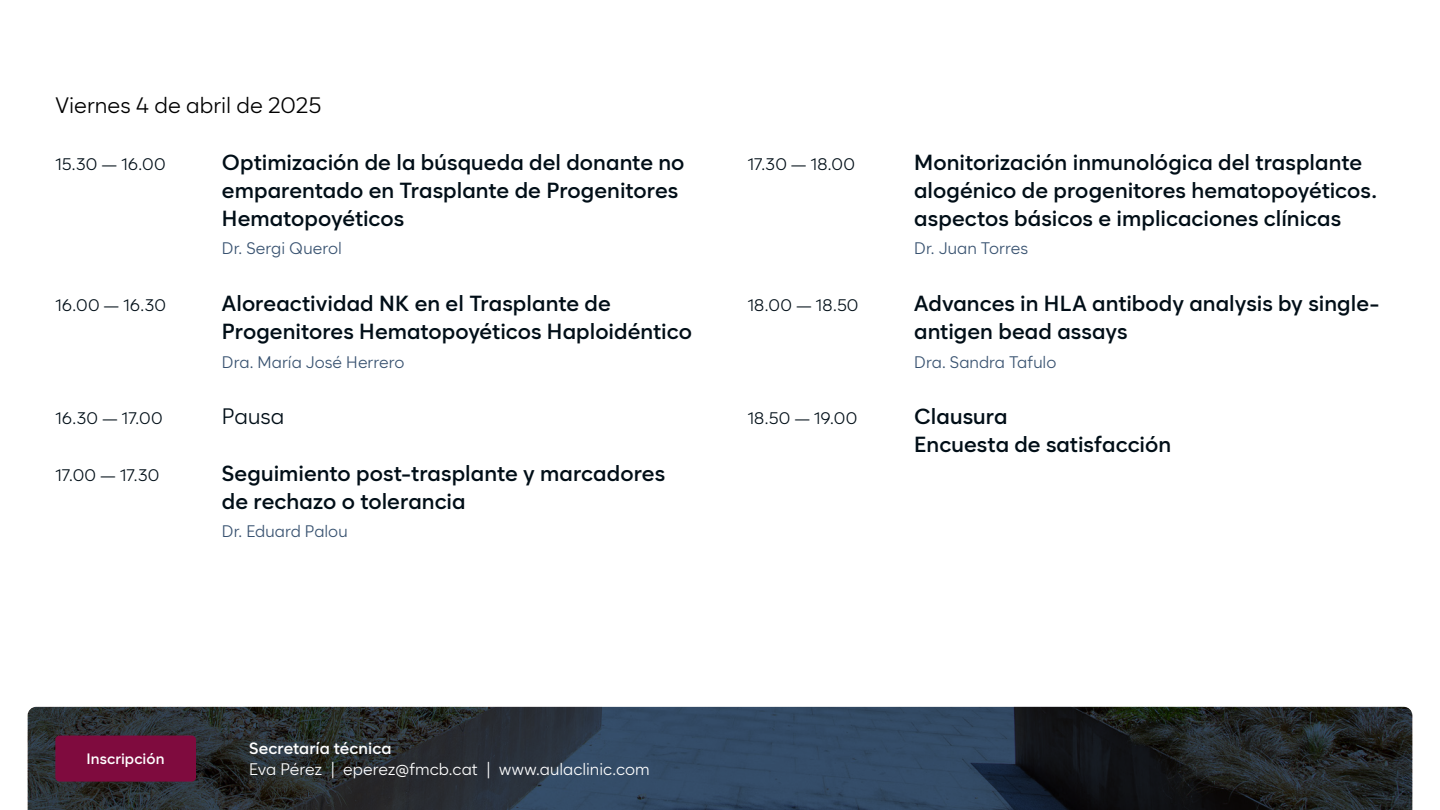
<style>
.page{position:relative;width:1440px;height:810px;background:#fff}
.page>*{position:absolute;margin:0;border:0;box-sizing:border-box;transform-origin:0 0}
.t1{font:600 21.75px/28.3px "Cadiz";letter-spacing:.005em;color:#010e17}
.t2{font:21.75px "Cadiz";color:#000}
.t3{font:21.75px "Cadiz";letter-spacing:.005em;color:#010e17}
.t4{font:16.35px "Cadiz";letter-spacing:.01em;color:#010e17}
.t5{font:16.35px "Cadiz";letter-spacing:.005em;color:#385270}
.t6{font:16.35px "Cadiz";color:#fff}
.t7{font:600 16.35px "Cadiz";letter-spacing:.005em;color:#fff}
.t8{font:600 15px "Cadiz";letter-spacing:.01em;color:#fff}
</style>
<div class="page">
<svg style="left:28px;top:707px;width:1384px;height:103px;background:#27323d"></svg>
<div style="left:55px;top:736px;width:141px;height:46px;background:#7f0b3e;border-radius:4px"></div>
<p class="t2" style="left:55px;top:93px;width:268px">Viernes 4 de abril de 2025</p>
<p class="t4" style="left:55px;top:154px;width:112px">15.30 — 16.00</p>
<p class="t1" style="left:222px;top:148px;width:464px">Optimización de la búsqueda del donante no emparentado en Trasplante de Progenitores<br>Hematopoyéticos</p>
<p class="t5" style="left:222px;top:239px;width:121px">Dr. Sergi Querol</p>
<p class="t4" style="left:55px;top:296px;width:112px">16.00 — 16.30</p>
<p class="t1" style="left:222px;top:289px;width:472px">Aloreactividad NK en el Trasplante de<br>Progenitores Hematopoyéticos Haploidéntico</p>
<p class="t5" style="left:222px;top:352px;width:184px">Dra. María José Herrero</p>
<p class="t4" style="left:55px;top:409px;width:109px">16.30 — 17.00</p>
<p class="t3" style="left:222px;top:404px;width:64px">Pausa</p>
<p class="t4" style="left:55px;top:465px;width:105px">17.00 — 17.30</p>
<p class="t1" style="left:222px;top:459px;width:445px">Seguimiento post-trasplante y marcadores de rechazo o tolerancia</p>
<p class="t5" style="left:222px;top:522px;width:127px">Dr. Eduard Palou</p>
<p class="t4" style="left:748px;top:154px;width:109px">17.30 — 18.00</p>
<p class="t1" style="left:914px;top:148px;width:464px">Monitorización inmunológica del trasplante alogénico de progenitores hematopoyéticos. aspectos básicos e implicaciones clínicas</p>
<p class="t5" style="left:914px;top:239px;width:115px">Dr. Juan Torres</p>
<p class="t4" style="left:748px;top:296px;width:112px">18.00 — 18.50</p>
<p class="t1" style="left:914px;top:289px;width:467px">Advances in HLA antibody analysis by single&shy;antigen bead assays</p>
<p class="t5" style="left:914px;top:352px;width:144px">Dra. Sandra Tafulo</p>
<p class="t4" style="left:748px;top:409px;width:111px">18.50 — 19.00</p>
<p class="t1" style="left:914px;top:402px;width:259px">Clausura<br>Encuesta de satisfacción</p>
<p class="t8" style="left:86px;top:749px;width:80px">Inscripción</p>
<p class="t7" style="left:249px;top:738px;width:144px">Secretaría técnica</p>
<p class="t6" style="left:249px;top:760px;width:402px">Eva Pérez | eperez@fmcb.cat | www.aulaclinic.com</p>
</div>
